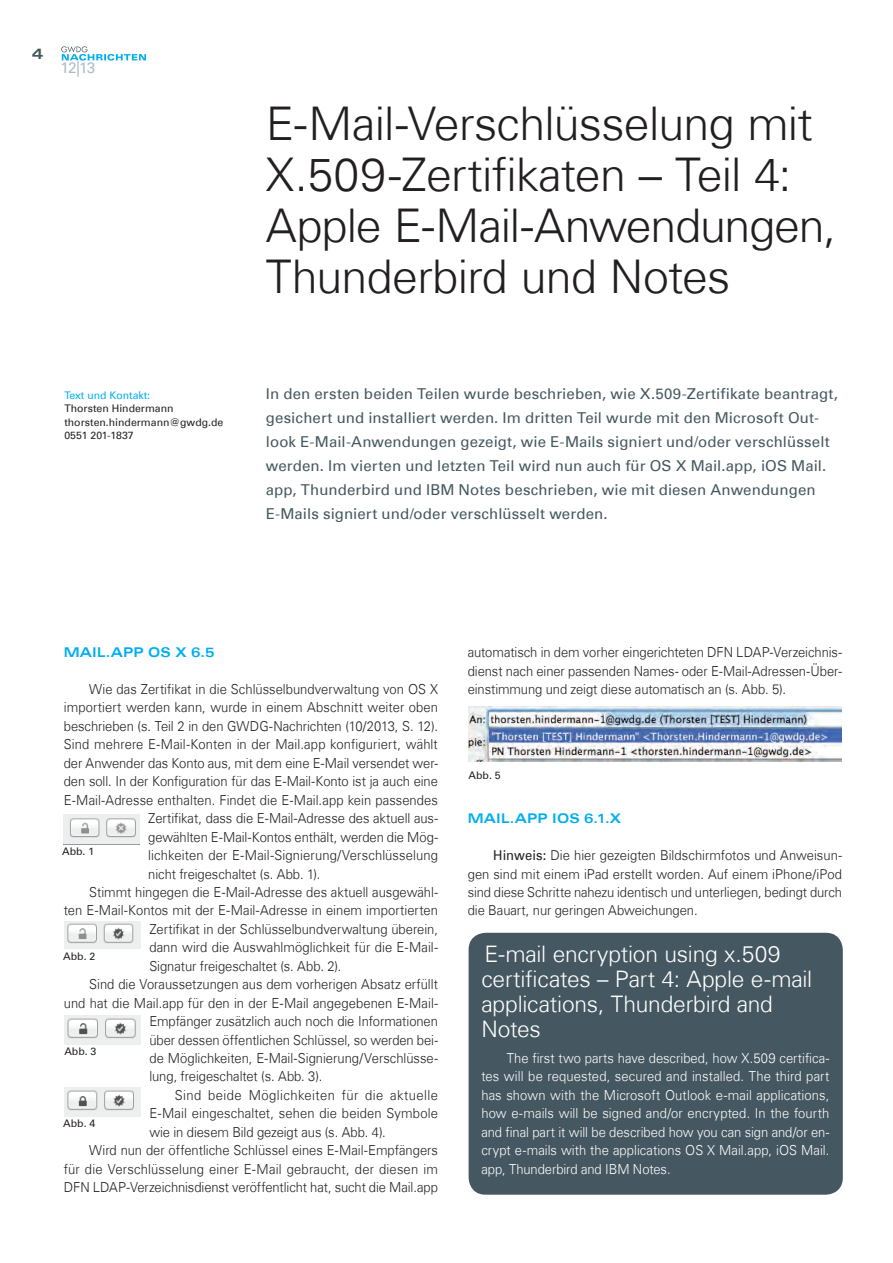
<style>
.page{position:relative;width:893px;height:1263px;background:#fff}
.page>*{position:absolute;margin:0;border:0;box-sizing:border-box;transform-origin:0 0}
.t1{font:300 46.5px/51px "Univers Com 45";letter-spacing:-.015em;color:#231f20}
.t2{font:300 22.8px/24.9px "Univers Com 45";letter-spacing:-.01em;color:#fff}
.t3{font:15.3px "Univers Com 55 Roman";color:#adbec7}
.t4{font:15px/24px "Univers Com 55 Roman";letter-spacing:.01em;color:#455760}
.t5{font:15px "Univers Com 63 Bold Ext";color:#455760}
.t6{font:300 13.8px/18.5px "Univers Com 45";color:#231f20;text-align:justify;scale:.94 1}
.t7{font:300 13.8px/18.5px "Univers Com 45";color:#fff;text-align:justify;scale:.94 1}
.t8{font:300 13.8px "Univers Com 45";letter-spacing:.035em;color:#231f20;scale:.94 1}
.t9{font:300 13.65px/18.5px "Univers Com 45";letter-spacing:-.005em;color:#231f20;text-align:justify;scale:.95 1}
.t10{font:13.5px "Univers Com 63 Bold Ext";letter-spacing:.005em;color:#00aeef;scale:.94 1}
.t11{font:13.35px "Univers Com 63 Bold Ext";letter-spacing:.005em;color:#00aeef;scale:.95 1}
.t12{font:10.5px/13.5px "Univers Com 55 Roman";color:#231f20}
.t13{font:10.5px "Univers Com 55 Roman";color:#00aeef}
.s1{font-family:"Univers Com 55 Roman";font-weight:400}
</style>
<div class="page">
<svg style="left:61px;top:46px;width:85px;height:15px"></svg>
<div style="left:469px;top:933px;width:374px;height:262px;background:#455760;border-radius:17px"></div>
<img style="left:63px;top:814px;width:77px;height:30px">
<img style="left:64px;top:921px;width:77px;height:27px">
<img style="left:64px;top:1015px;width:77px;height:30px">
<img style="left:64px;top:1087px;width:77px;height:29px">
<img style="left:468px;top:706px;width:373px;height:56px">
<p class="t5" style="left:32px;top:45px;width:13px">4</p>
<p class="t3" style="left:61px;top:58px;width:36px">12|13</p>
<p class="t13" style="left:64px;top:389px;width:87px">Text und Kontakt:</p>
<p class="t12" style="left:64px;top:402px;width:161px">Thorsten Hindermann thorsten.hindermann@gwdg.de<br>0551 201-1837</p>
<h1 class="t1" style="left:266px;top:98px;width:572px">E-Mail-Verschlüsselung mit<br>X.509-Zertifikaten – Teil 4:<br>Apple E-Mail-Anwendungen,<br>Thunderbird und Notes</h1>
<p class="t4" style="left:266px;top:381px;width:574px">In den ersten beiden Teilen wurde beschrieben, wie X.509-Zertifikate beantragt, gesichert und installiert werden. Im dritten Teil wurde mit den Microsoft Out&shy;look E-Mail-Anwendungen gezeigt, wie E-Mails signiert und/oder verschlüsselt werden. Im vierten und letzten Teil wird nun auch für OS X Mail.app, iOS Mail. app, Thunderbird und IBM Notes beschrieben, wie mit diesen Anwendungen E-Mails signiert und/oder verschlüsselt werden.</p>
<p class="t10" style="left:64px;top:645px;width:162px">MAIL.APP OS X 6.5</p>
<p class="t6" style="left:89px;top:680px;width:372px">Wie das Zertifikat in die Schlüsselbundverwaltung von OS X</p>
<p class="t6" style="left:64px;top:698px;width:400px">importiert werden kann, wurde in einem Abschnitt weiter oben</p>
<p class="t6" style="left:64px;top:717px;width:400px">beschrieben (s. Teil 2 in den GWDG-Nachrichten (10/2013, S. 12).</p>
<p class="t6" style="left:64px;top:735px;width:400px">Sind mehrere E-Mail-Konten in der Mail.app konfiguriert, wählt</p>
<p class="t6" style="left:64px;top:754px;width:400px">der Anwender das Konto aus, mit dem eine E-Mail versendet wer-</p>
<p class="t6" style="left:64px;top:772px;width:400px">den soll. In der Konfiguration für das E-Mail-Konto ist ja auch eine</p>
<p class="t6" style="left:64px;top:790px;width:400px">E-Mail-Adresse enthalten. Findet die E-Mail.app kein passendes</p>
<p class="t6" style="left:148px;top:809px;width:310px">Zertifikat, dass die E-Mail-Adresse des aktuell aus-</p>
<p class="t6" style="left:148px;top:827px;width:310px">gewählten E-Mail-Kontos enthält, werden die Mög-</p>
<p class="t6" style="left:148px;top:846px;width:310px">lichkeiten der E-Mail-Signierung/Verschlüsselung</p>
<p class="t6" style="left:148px;top:864px;width:184px">nicht freigeschaltet (s. Abb. 1).</p>
<p class="t6" style="left:89px;top:883px;width:372px">Stimmt hingegen die E-Mail-Adresse des aktuell ausgewähl-</p>
<p class="t6" style="left:64px;top:901px;width:400px">ten E-Mail-Kontos mit der E-Mail-Adresse in einem importierten</p>
<p class="t6" style="left:149px;top:920px;width:309px">Zertifikat in der Schlüsselbundverwaltung überein,</p>
<p class="t6" style="left:149px;top:938px;width:309px">dann wird die Auswahlmöglichkeit für die E-Mail-</p>
<p class="t6" style="left:149px;top:957px;width:206px">Signatur freigeschaltet (s. Abb. 2).</p>
<p class="t6" style="left:89px;top:975px;width:372px">Sind die Voraussetzungen aus dem vorherigen Absatz erfüllt</p>
<p class="t6" style="left:64px;top:993px;width:400px">und hat die Mail.app für den in der E-Mail angegebenen E-Mail-</p>
<p class="t6" style="left:149px;top:1012px;width:308px">Empfänger zusätzlich auch noch die Informationen</p>
<p class="t6" style="left:149px;top:1030px;width:308px">über dessen öffentlichen Schlüssel, so werden bei-</p>
<p class="t6" style="left:149px;top:1049px;width:308px">de Möglichkeiten, E-Mail-Signierung/Verschlüsse-</p>
<p class="t6" style="left:149px;top:1067px;width:185px">lung, freigeschaltet (s. Abb. 3).</p>
<p class="t8" style="left:175px;top:1087px;width:281px">Sind beide Möglichkeiten für die aktuelle</p>
<p class="t6" style="left:149px;top:1104px;width:309px">E-Mail eingeschaltet, sehen die beiden Symbole</p>
<p class="t6" style="left:149px;top:1123px;width:253px">wie in diesem Bild gezeigt aus (s. Abb. 4).</p>
<p class="t6" style="left:89px;top:1141px;width:372px">Wird nun der öffentliche Schlüssel eines E-Mail-Empfängers</p>
<p class="t6" style="left:64px;top:1159px;width:399px">für die Verschlüsselung einer E-Mail gebraucht, der diesen im</p>
<p class="t6" style="left:64px;top:1178px;width:400px">DFN LDAP-Verzeichnisdienst veröffentlicht hat, sucht die Mail.app</p>
<p class="t12" style="left:62px;top:844px;width:34px">Abb. 1</p>
<p class="t12" style="left:63px;top:949px;width:34px">Abb. 2</p>
<p class="t12" style="left:64px;top:1044px;width:34px">Abb. 3</p>
<p class="t12" style="left:63px;top:1117px;width:34px">Abb. 4</p>
<p class="t6" style="left:468px;top:643px;width:400px">automatisch in dem vorher eingerichteten DFN LDAP-Verzeichnis&shy;dienst nach einer passenden Names- oder E-Mail-Adressen-Über&shy;einstimmung und zeigt diese automatisch an (s. Abb. 5).</p>
<p class="t12" style="left:469px;top:768px;width:34px">Abb. 5</p>
<p class="t11" style="left:468px;top:811px;width:163px">MAIL.APP IOS 6.1.X</p>
<p class="t9" style="left:468px;top:846px;width:395px;text-indent:26px"><span class="s1">Hinweis:</span> Die hier gezeigten Bildschirmfotos und Anweisun&shy;gen sind mit einem iPad erstellt worden. Auf einem iPhone/iPod sind diese Schritte nahezu identisch und unterliegen, bedingt durch die Bauart, nur geringen Abweichungen.</p>
<h2 class="t2" style="left:481px;top:941px;width:332px">E-mail encryption using x.509 certificates – Part 4: Apple e-mail applications, Thunderbird and<br>Notes</h2>
<p class="t7" style="left:481px;top:1049px;width:372px;text-indent:26px">The first two parts have described, how X.509 certifica&shy;tes will be requested, secured and installed. The third part has shown with the Microsoft Outlook e-mail applications, how e-mails will be signed and/or encrypted. In the fourth and final part it will be described how you can sign and/or en&shy;crypt e-mails with the applications OS X Mail.app, iOS Mail. app, Thunderbird and IBM Notes.</p>
</div>
